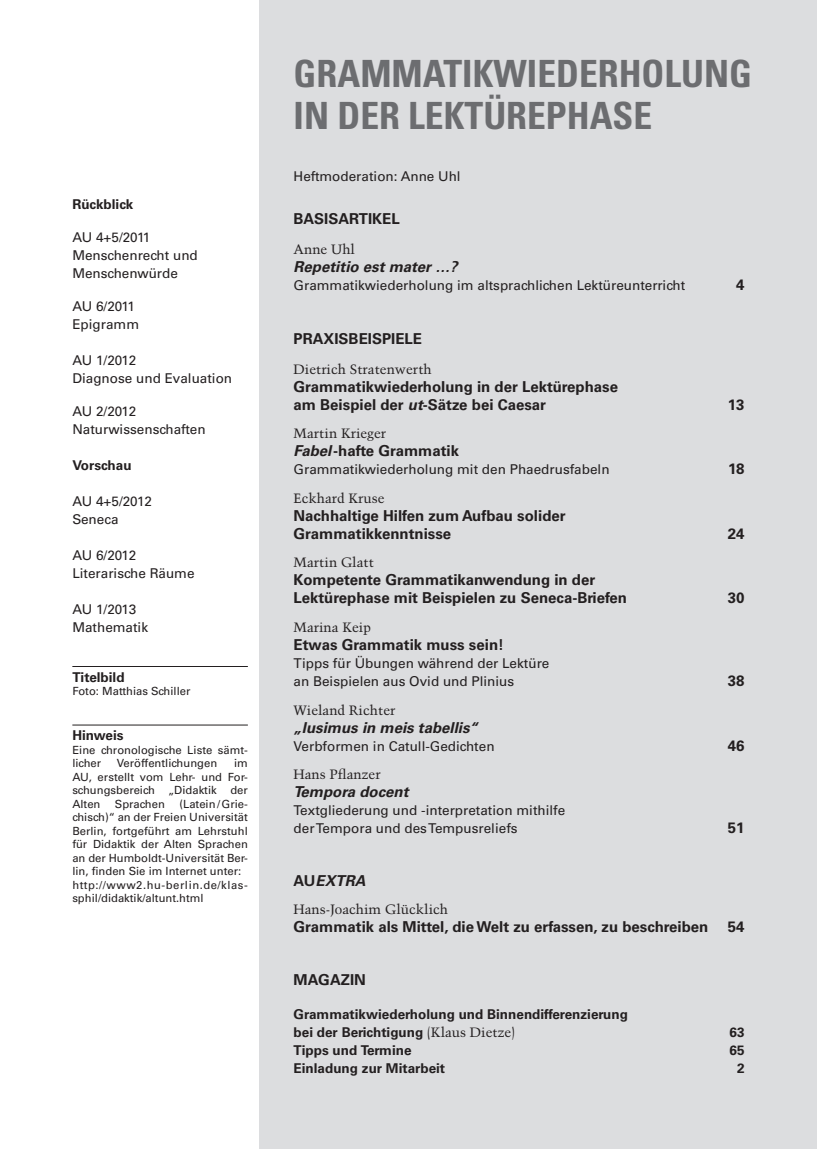
<style>
.page{position:relative;width:817px;height:1149px;background:#fff}
.page>*{position:absolute;margin:0;border:0;box-sizing:border-box;transform-origin:0 0}
.t1{font:700 condensed 37.5px/42px "Univers LT Std";color:#6c6d70}
.t2{font:700 15px/18px "Univers LT Std";color:#231f20}
.t3{font:italic 700 15px "Univers LT Std";color:#231f20}
.t4{font:13.5px/18px "Univers LT Std";color:#231f20}
.t5{font:700 13.5px/18px "Univers LT Std";color:#231f20}
.t6{font:13.5px "Trump Mediaeval LT Std";color:#231f20}
.t7{font:11.25px/13.5px "Univers LT Std";color:#231f20}
.s1{font-style:italic}
.s2{font-style:normal}
.s3{font-family:"Trump Mediaeval LT Std";font-weight:400}
</style>
<div class="page">
<div style="left:259px;top:0;width:557px;height:1148px;background:#dcdddf"></div>
<hr style="left:72px;top:666px;width:176px;height:1px;background:#231f20">
<hr style="left:72px;top:724px;width:176px;height:1px;background:#231f20">
<p class="t5" style="left:72px;top:195px;width:62px">rückblick</p>
<p class="t4" style="left:72px;top:228px;width:127px">AU 4+5/2011<br>Menschenrecht und<br>Menschenwürde</p>
<p class="t4" style="left:72px;top:297px;width:68px">AU 6/2011<br>Epigramm</p>
<p class="t4" style="left:72px;top:351px;width:161px">AU 1/2012<br>Diagnose und Evaluation</p>
<p class="t4" style="left:72px;top:402px;width:135px">AU 2/2012<br>Naturwissenschaften</p>
<p class="t5" style="left:72px;top:456px;width:61px">Vorschau</p>
<p class="t4" style="left:72px;top:492px;width:81px">AU 4+5/2012<br>Seneca</p>
<p class="t4" style="left:72px;top:546px;width:124px">AU 6/2012<br>Literarische Räume</p>
<p class="t4" style="left:72px;top:600px;width:77px">AU 1/2013<br>Mathematik</p>
<p class="t5" style="left:72px;top:667px;width:54px">titelbild</p>
<p class="t7" style="left:72px;top:684px;width:120px">Foto: Matthias Schiller</p>
<p class="t5" style="left:72px;top:726px;width:53px">Hinweis</p>
<p class="t7" style="left:72px;top:742px;width:177px">Eine chronologische Liste sämt&shy;licher</p>
<p class="t7" style="left:117px;top:756px;width:102px">Veröffentlichungen</p>
<p class="t7" style="left:72px;top:756px;width:177px;text-align:justify;text-indent:162px">im AU, erstellt vom Lehr- und For&shy;schungsbereich „Didaktik der Alten</p>
<p class="t7" style="left:72px;top:796px;width:177px;text-indent:107px">(Latein / Grie&shy;chisch)“ an der Freien Universität<br>Berlin, fortgeführt am Lehrstuhl für Didaktik der Alten Sprachen an der Humboldt-Universität Ber&shy;lin, finden Sie im Internet unter: http://www2.hu-berlin.de/klas&shy;sphil/didaktik/altunt.html</p>
<p class="t7" style="left:115px;top:796px;width:52px">Sprachen</p>
<h1 class="t1" style="left:293px;top:52px;width:460px">GRAMMATIKWIEDERHOLUNG<br>IN DER LEKTÜREPHASE</h1>
<p class="t4" style="left:293px;top:167px;width:168px">Heftmoderation: Anne Uhl</p>
<p class="t2" style="left:293px;top:209px;width:108px">Basisartikel</p>
<p class="t6" style="left:293px;top:241px;width:63px">Anne Uhl</p>
<p class="t3" style="left:293px;top:257px;width:165px">Repetitio est mater …?</p>
<p class="t4" style="left:293px;top:276px;width:393px">Grammatikwiederholung im altsprachlichen Lektüreunterricht</p>
<p class="t2" style="left:736px;top:275px;width:10px">4</p>
<p class="t2" style="left:293px;top:329px;width:130px">PraxisBeisPiele</p>
<p class="t6" style="left:293px;top:361px;width:140px">Dietrich Stratenwerth</p>
<p class="t2" style="left:293px;top:377px;width:326px">Grammatikwiederholung in der lektürephase am Beispiel der <span class="s1">ut</span>-sätze bei Caesar</p>
<p class="t2" style="left:727px;top:395px;width:18px">13</p>
<p class="t6" style="left:293px;top:425px;width:94px">Martin Krieger</p>
<p class="t2" style="left:293px;top:442px;width:167px"><span class="s1">Fabel</span> -hafte Grammatik</p>
<p class="t4" style="left:293px;top:460px;width:317px">Grammatikwiederholung mit den Phaedrusfabeln</p>
<p class="t2" style="left:728px;top:460px;width:18px">18</p>
<p class="t6" style="left:293px;top:490px;width:92px">Eckhard Kruse</p>
<p class="t2" style="left:293px;top:506px;width:273px">Nachhaltige Hilfen zum aufbau solider<br>Grammatikkenntnisse</p>
<p class="t2" style="left:727px;top:524px;width:18px">24</p>
<p class="t6" style="left:293px;top:554px;width:82px">Martin Glatt</p>
<p class="t2" style="left:293px;top:571px;width:335px">kompetente Grammatikanwendung in der lektürephase mit Beispielen zu seneca-Briefen</p>
<p class="t6" style="left:293px;top:619px;width:79px">Marina Keip</p>
<p class="t2" style="left:293px;top:635px;width:212px">etwas Grammatik muss sein!</p>
<p class="t4" style="left:293px;top:654px;width:257px">Tipps für Übungen während der Lektüre an Beispielen aus Ovid und Plinius</p>
<p class="t2" style="left:727px;top:589px;width:18px">30</p>
<p class="t2" style="left:727px;top:671px;width:18px">38</p>
<p class="t6" style="left:293px;top:701px;width:103px">Wieland Richter</p>
<p class="t3" style="left:293px;top:718px;width:186px">„lusimus in meis tabellis“</p>
<p class="t4" style="left:293px;top:736px;width:202px">Verbformen in Catull-Gedichten</p>
<p class="t2" style="left:727px;top:736px;width:18px">46</p>
<p class="t6" style="left:293px;top:766px;width:88px">Hans Pflanzer</p>
<p class="t3" style="left:293px;top:782px;width:116px">Tempora docent</p>
<p class="t4" style="left:293px;top:801px;width:273px">Textgliederung und -interpretation mithilfe der Tempora und des Tempusreliefs</p>
<p class="t2" style="left:727px;top:818px;width:18px">51</p>
<p class="t3" style="left:293px;top:871px;width:73px"><span class="s2">aU</span>exTRa</p>
<p class="t6" style="left:293px;top:901px;width:156px">Hans-Joachim Glücklich</p>
<p class="t2" style="left:293px;top:917px;width:416px">Grammatik als Mittel, die Welt zu erfassen, zu beschreiben</p>
<p class="t2" style="left:727px;top:917px;width:18px">54</p>
<p class="t2" style="left:293px;top:970px;width:74px">MaGaziN</p>
<p class="t5" style="left:293px;top:1005px;width:336px">Grammatikwiederholung und Binnendifferenzierung bei der Berichtigung <span class="s3">(Klaus Dietze)</span></p>
<p class="t5" style="left:729px;top:1023px;width:17px">63</p>
<p class="t5" style="left:293px;top:1041px;width:119px">tipps und termine</p>
<p class="t5" style="left:729px;top:1041px;width:17px">65</p>
<p class="t5" style="left:293px;top:1059px;width:153px">einladung zur Mitarbeit</p>
<p class="t5" style="left:737px;top:1059px;width:9px">2</p>
</div>
